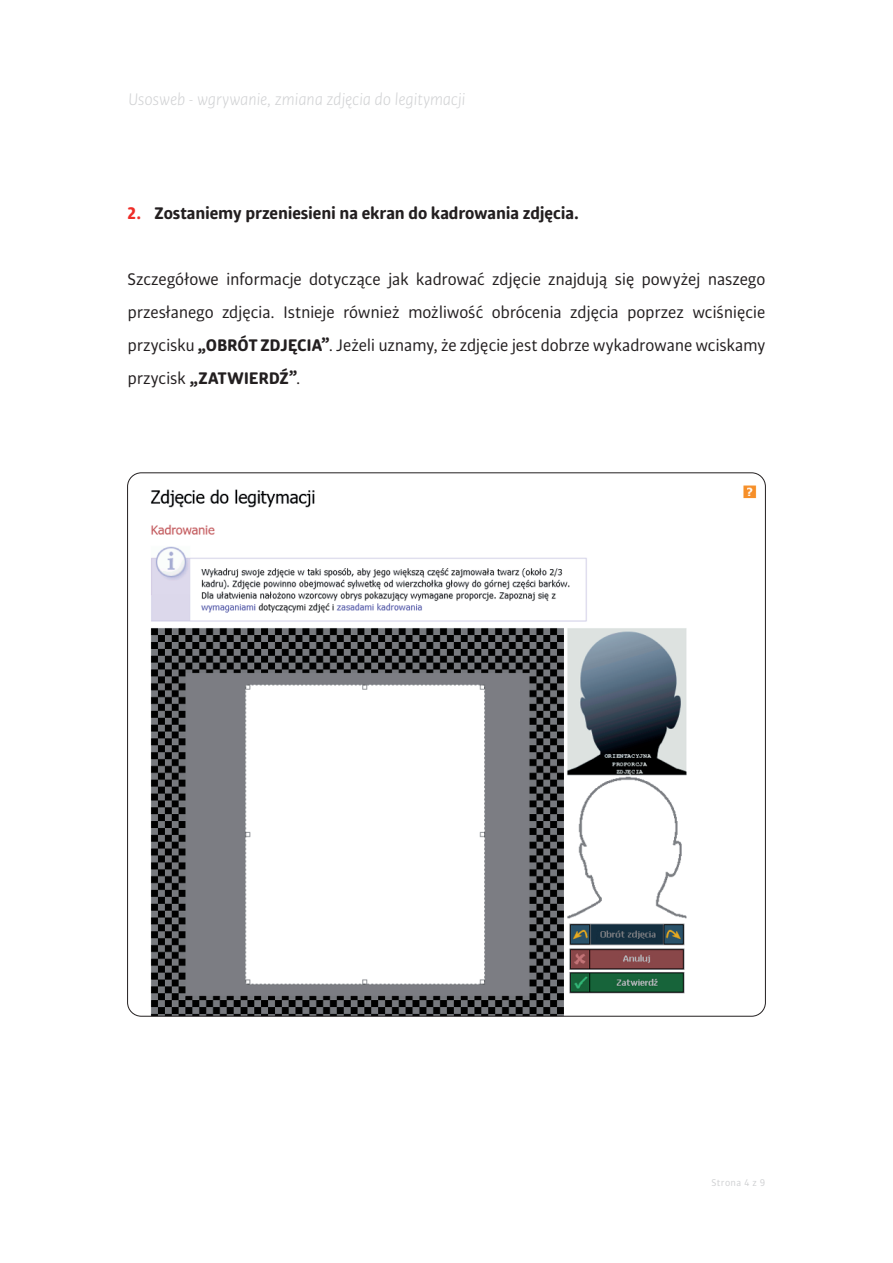
<style>
.page{position:relative;width:893px;height:1263px;background:#fff}
.page>*{position:absolute;margin:0;border:0;box-sizing:border-box;transform-origin:0 0}
.t1{font:18px/33px "Bulo Rounded";letter-spacing:-.015em;color:#231f20;text-align:justify}
.t2{font:700 18px "Bulo Rounded";letter-spacing:-.01em;color:#231f20}
.t3{font:italic 300 18px "Bulo Rounded";letter-spacing:-.01em;color:#d1d2d4}
.t4{font:10.5px "Bulo Rounded";letter-spacing:.035em;color:#d1d2d4}
.s1{color:#ee2d28}
.s2{font-weight:700}
</style>
<div class="page">
<img style="left:128px;top:473px;width:637px;height:543px">
<p class="t3" style="left:128px;top:88px;width:339px">Usosweb - wgrywanie, zmiana zdjęcia do legitymacji</p>
<p class="t2" style="left:128px;top:202px;width:453px"><span class="s1">2.</span> Zostaniemy przeniesieni na ekran do kadrowania zdjęcia.</p>
<p class="t1" style="left:128px;top:263px;width:639px">Szczegółowe informacje dotyczące jak kadrować zdjęcie znajdują się powyżej naszego przesłanego zdjęcia. Istnieje również możliwość obrócenia zdjęcia poprzez wciśnięcie przycisku <span class="s2">„OBRÓT ZDJĘCIA”</span>. Jeżeli uznamy, że zdjęcie jest dobrze wykadrowane wciskamy przycisk <span class="s2">„ZATWIERDŹ”</span>.</p>
<p class="t4" style="left:712px;top:1176px;width:55px">Strona 4 z 9</p>
</div>
